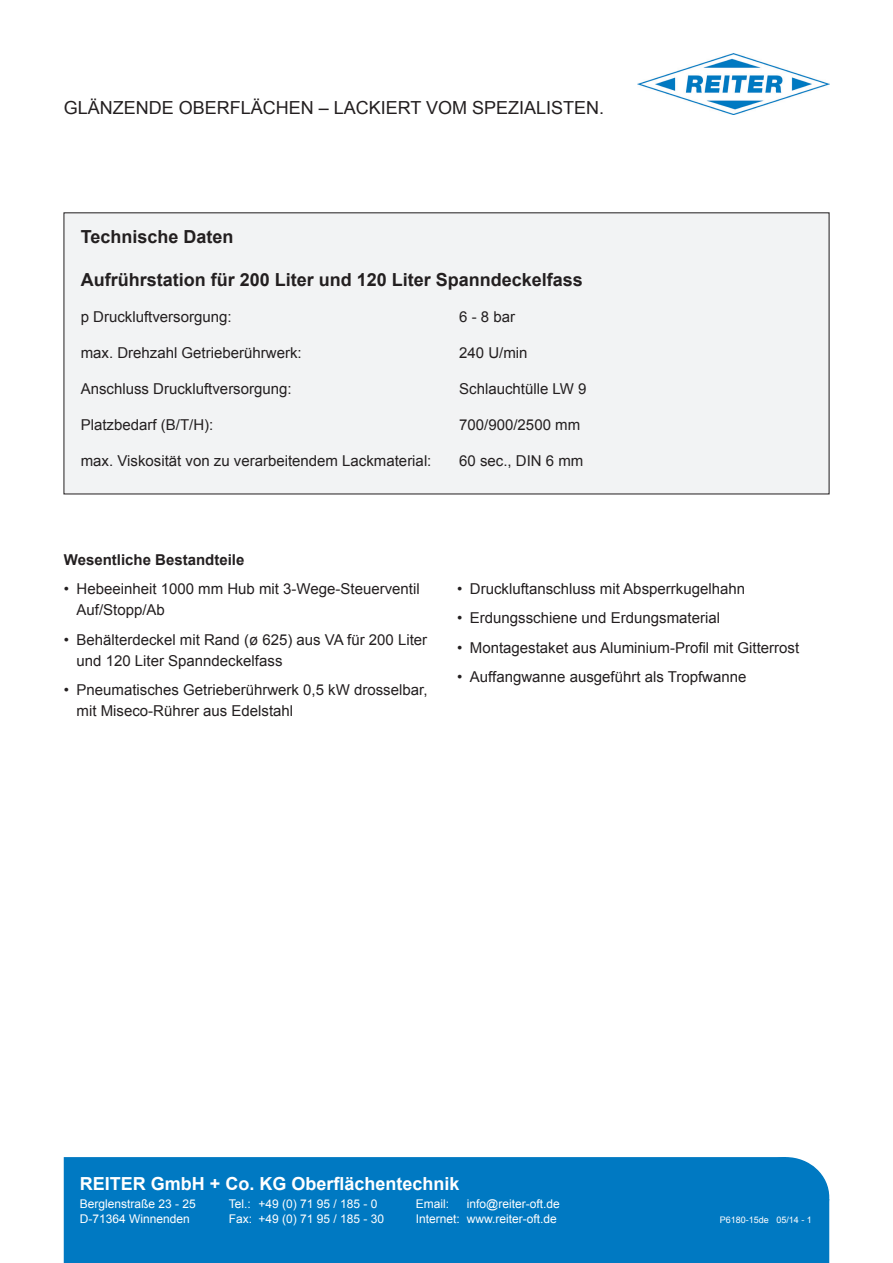
<style>
.page{position:relative;width:893px;height:1263px;background:#fff}
.page>*{position:absolute;margin:0;border:0;box-sizing:border-box;transform-origin:0 0}
.Technische_Daten{font:700 18px "Arial";color:#231f20}
.Slogans{font:18px "Arial";color:#231f20}
.Adresse_fett{font:700 18px "Arial";color:#fff}
.Aufzählung{font:15px/21px "Arial";color:#231f20}
.Technische_Daten-2{font:15px "Arial";color:#231f20}
.Überschrift_10_pt{font:700 15px "Arial";color:#231f20}
.Adresse{font:12px "Arial";color:#fff}
.Adresse-2{font:9px "Arial";color:#fff}
</style>
<div class="page">
<div style="left:64px;top:1158px;width:721px;height:104px;background:#0079c2"></div>
<div style="left:64px;top:1157px;width:722px;height:106px;border:2px solid #0079c2"></div>
<div style="left:743px;top:1158px;width:85px;height:79px;background:#0079c2;border-radius:50%"></div>
<div style="left:743px;top:1157px;width:86px;height:80px;border:2px solid #0079c2;border-radius:50%"></div>
<div style="left:765px;top:1200px;width:63px;height:63px;background:#0079c2"></div>
<img style="left:638px;top:54px;width:191px;height:61px">
<div style="left:64px;top:213px;width:765px;height:281px;background:#f2f3f4"></div>
<p class="Slogans" style="left:64px;top:96px;width:542px">GLÄNZENDE OBERFLÄCHEN – LACKIERT VOM SPEZIALISTEN.</p>
<p class="Technische_Daten" style="left:81px;top:224px;width:154px">Technische Daten</p>
<p class="Technische_Daten" style="left:81px;top:268px;width:504px">Aufrührstation für 200 Liter und 120 Liter Spanndeckelfass</p>
<p class="Technische_Daten-2" style="left:81px;top:307px;width:152px">p Druckluftversorgung:</p>
<p class="Technische_Daten-2" style="left:459px;top:307px;width:57px">6 - 8 bar</p>
<p class="Technische_Daten-2" style="left:81px;top:343px;width:222px">max. Drehzahl Getrieberührwerk:</p>
<p class="Technische_Daten-2" style="left:459px;top:343px;width:70px">240 U/min</p>
<p class="Technische_Daten-2" style="left:81px;top:379px;width:212px">Anschluss Druckluftversorgung:</p>
<p class="Technische_Daten-2" style="left:459px;top:379px;width:129px">Schlauchtülle LW 9</p>
<p class="Technische_Daten-2" style="left:81px;top:415px;width:134px">Platzbedarf (B/T/H):</p>
<p class="Technische_Daten-2" style="left:459px;top:415px;width:122px">700/900/2500 mm</p>
<p class="Technische_Daten-2" style="left:81px;top:451px;width:352px">max. Viskosität von zu verarbeitendem Lackmaterial:</p>
<p class="Technische_Daten-2" style="left:459px;top:451px;width:126px">60 sec., DIN 6 mm</p>
<p class="Überschrift_10_pt" style="left:64px;top:549px;width:182px">Wesentliche Bestandteile</p>
<p class="Aufzählung" style="left:77px;top:579px;width:345px;text-indent:-13px">• Hebeeinheit 1000 mm Hub mit 3-Wege-Steuerventil<br>Auf/Stopp/Ab</p>
<p class="Aufzählung" style="left:77px;top:629px;width:352px;text-indent:-13px">• Behälterdeckel mit Rand (ø 625) aus VA für 200 Liter und 120 Liter Spanndeckelfass</p>
<p class="Aufzählung" style="left:77px;top:680px;width:352px;text-indent:-13px">• Pneumatisches Getrieberührwerk 0,5 kW drosselbar, mit Miseco-Rührer aus Edelstahl</p>
<p class="Aufzählung" style="left:457px;top:578px;width:289px">• Druckluftanschluss mit Absperrkugelhahn</p>
<p class="Aufzählung" style="left:457px;top:607px;width:264px">• Erdungsschiene und Erdungsmaterial</p>
<p class="Aufzählung" style="left:457px;top:637px;width:344px">• Montagestaket aus Aluminium-Profil mit Gitterrost</p>
<p class="Aufzählung" style="left:457px;top:666px;width:291px">• Auffangwanne ausgeführt als Tropfwanne</p>
<p class="Adresse_fett" style="left:80px;top:1171px;width:381px">REITER GmbH + Co. KG Oberflächentechnik</p>
<p class="Adresse" style="left:80px;top:1196px;width:118px">Berglenstraße 23 - 25</p>
<p class="Adresse" style="left:229px;top:1196px;width:150px">Tel.: +49 (0) 71 95 / 185 - 0</p>
<p class="Adresse" style="left:416px;top:1196px;width:35px">Email:</p>
<p class="Adresse" style="left:467px;top:1196px;width:94px">info@reiter-oft.de</p>
<p class="Adresse" style="left:80px;top:1211px;width:112px">D-71364 Winnenden</p>
<p class="Adresse" style="left:229px;top:1211px;width:157px">Fax: +49 (0) 71 95 / 185 - 30</p>
<p class="Adresse" style="left:416px;top:1211px;width:143px">Internet: www.reiter-oft.de</p>
<p class="Adresse-2" style="left:720px;top:1214px;width:94px">P6180-15de 05/14 - 1</p>
</div>
